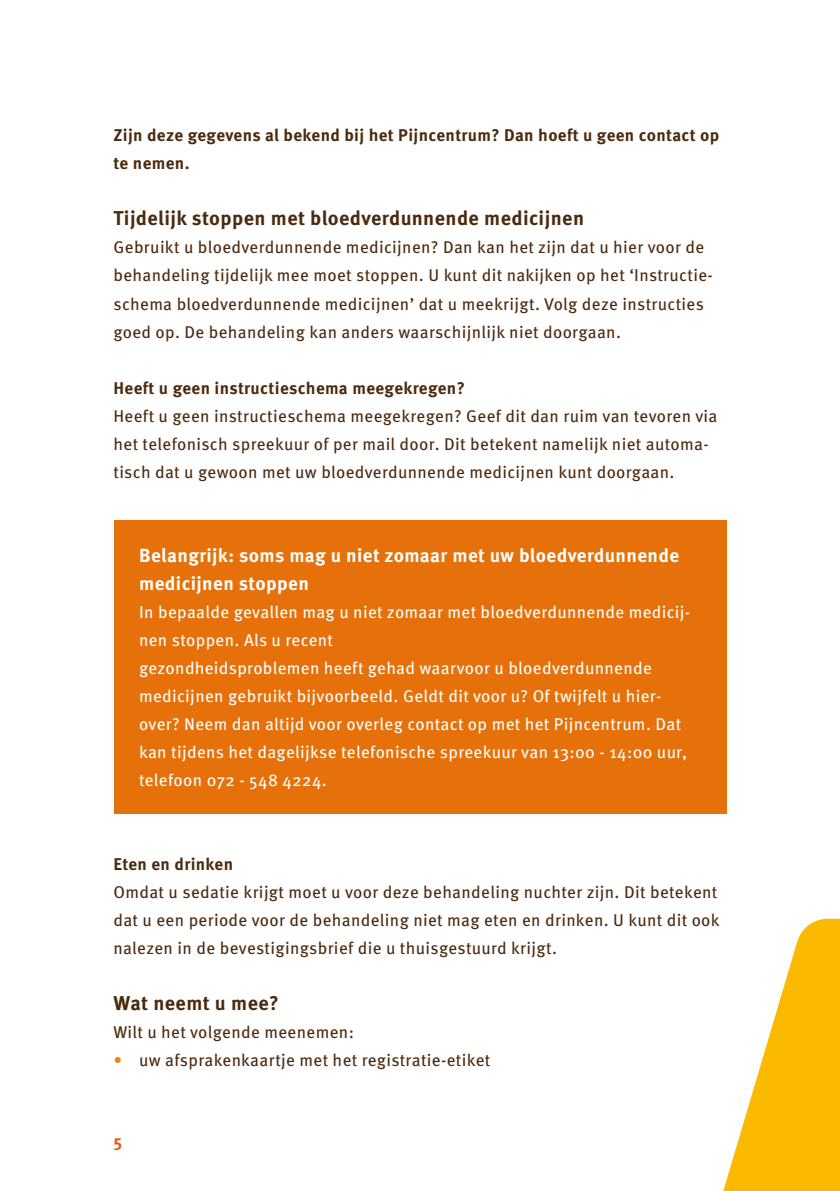
<style>
.page{position:relative;width:840px;height:1191px;background:#fff}
.page>*{position:absolute;margin:0;border:0;box-sizing:border-box;transform-origin:0 0}
.t1{font:700 20px "Meta Pro";letter-spacing:.02em;color:#4b2a0e}
.t2{font:700 19px/28px "Meta Pro";letter-spacing:.02em;color:#fff}
.t3{font:17px/28px "Meta Pro";letter-spacing:.02em;color:#4b2a0e}
.t4{font:17px/28px "Meta Pro";letter-spacing:.02em;color:#fff}
.t5{font:700 17px/28px "Meta Pro";letter-spacing:.02em;color:#4b2a0e}
.t6{font:700 17px "Meta Pro";color:#ea560d}
.s1{color:#f08300}
</style>
<div class="page">
<svg style="left:723px;top:918px;width:116px;height:273px"></svg>
<div style="left:113px;top:520px;width:613px;height:293px;background:#e6710a"></div>
<p class="t5" style="left:113px;top:120px;width:607px">Zijn deze gegevens al bekend bij het Pijncentrum? Dan hoeft u geen contact op te nemen.</p>
<p class="t1" style="left:113px;top:203px;width:472px">Tijdelijk stoppen met bloedverdunnende medicijnen</p>
<p class="t3" style="left:113px;top:232px;width:600px">Gebruikt u bloedverdunnende medicijnen? Dan kan het zijn dat u hier voor de behandeling tijdelijk mee moet stoppen. U kunt dit nakijken op het ‘Instructie&shy;schema bloedverdunnende medicijnen’ dat u meekrijgt. Volg deze instructies goed op. De behandeling kan anders waarschijnlijk niet doorgaan.</p>
<p class="t5" style="left:113px;top:372px;width:353px">Heeft u geen instructieschema meegekregen?</p>
<p class="t3" style="left:113px;top:400px;width:605px">Heeft u geen instructieschema meegekregen? Geef dit dan ruim van tevoren via het telefonisch spreekuur of per mail door. Dit betekent namelijk niet automa&shy;tisch dat u gewoon met uw bloedverdunnende medicijnen kunt doorgaan.</p>
<p class="t2" style="left:139px;top:540px;width:541px">Belangrijk: soms mag u niet zomaar met uw bloedverdunnende medicijnen stoppen</p>
<p class="t4" style="left:139px;top:596px;width:552px">In bepaalde gevallen mag u niet zomaar met bloedverdunnende medicij&shy;nen stoppen. Als u recent<br>gezondheidsproblemen heeft gehad waarvoor u bloedverdunnende medicijnen gebruikt bijvoorbeeld. Geldt dit voor u? Of twijfelt u hier&shy;over? Neem dan altijd voor overleg contact op met het Pijncentrum. Dat kan tijdens het dagelijkse telefonische spreekuur van 13:00 - 14:00 uur, telefoon 072 - 548 4224.</p>
<p class="t5" style="left:113px;top:848px;width:121px">Eten en drinken</p>
<p class="t3" style="left:113px;top:876px;width:607px">Omdat u sedatie krijgt moet u voor deze behandeling nuchter zijn. Dit betekent dat u een periode voor de behandeling niet mag eten en drinken. U kunt dit ook nalezen in de bevestigingsbrief die u thuisgestuurd krijgt.</p>
<p class="t1" style="left:113px;top:987px;width:167px">Wat neemt u mee?</p>
<p class="t3" style="left:113px;top:1016px;width:242px">Wilt u het volgende meenemen:</p>
<p class="t3" style="left:113px;top:1044px;width:378px"><span class="s1">•</span> uw afsprakenkaartje met het registratie-etiket</p>
<p class="t6" style="left:113px;top:1127px;width:10px">5</p>
</div>
